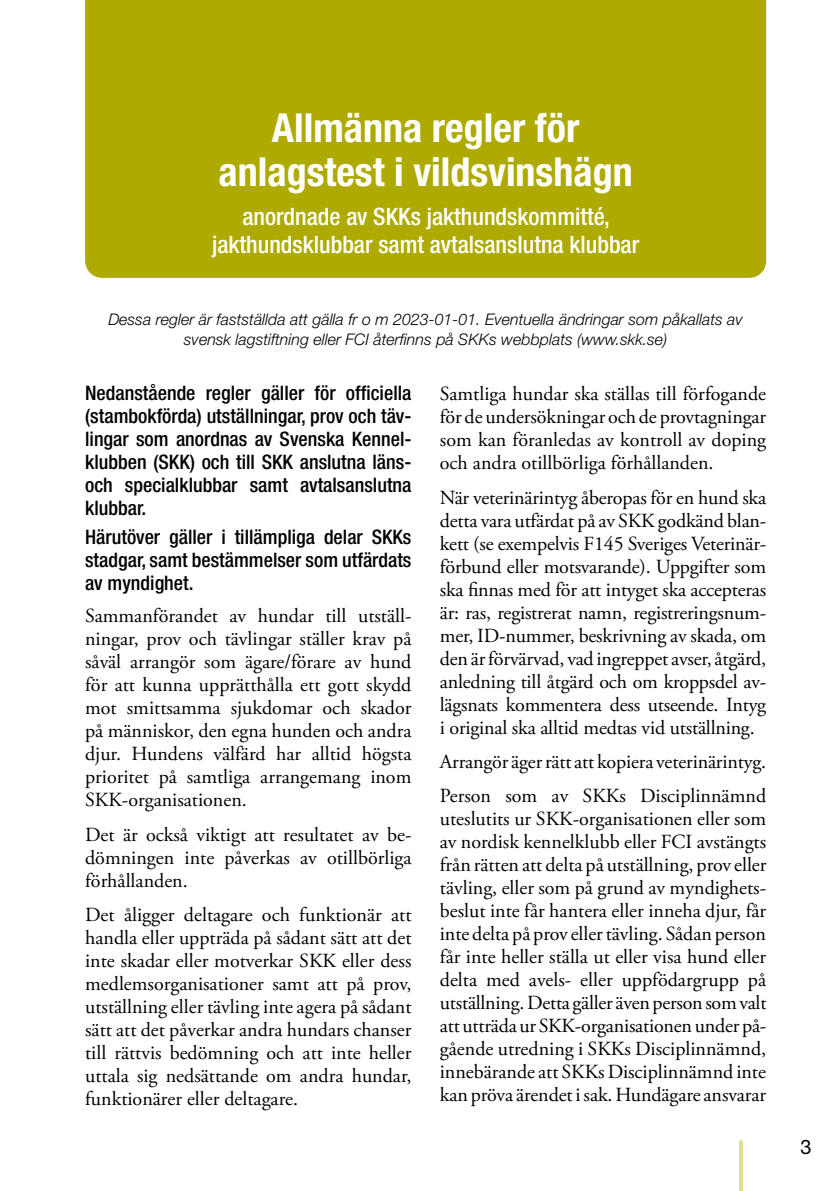
<style>
.page{position:relative;width:840px;height:1191px;background:#fff}
.page>*{position:absolute;margin:0;border:0;box-sizing:border-box;transform-origin:0 0}
.t1{font:700 condensed 40px/44px "Helvetica Neue LT Std";color:#fff;text-align:center}
.t2{font:500 condensed 24px/28px "Helvetica Neue LT Std";color:#fff;text-align:center}
.t3{font:20px/23px "Adobe Garamond Pro";color:#000;text-align:justify}
.t4{font:500 condensed 20px/23px "Helvetica Neue LT Std";color:#000;text-align:justify}
.t5{font:20px "Helvetica Neue LT Std";color:#000}
.t6{font:italic 300 16px/20px "Helvetica Neue LT Std";color:#000;text-align:center}
</style>
<div class="page">
<svg style="left:739px;top:1140px;width:3px;height:51px"></svg>
<div style="left:85px;top:0;width:680px;height:278px;background:#afaa00"></div>
<h1 class="t1" style="left:218px;top:105px;width:415px">Allmänna regler för anlagstest i vildsvinshägn</h1>
<p class="t2" style="left:212px;top:202px;width:428px">anordnade av SKKs jakthundskommitté, jakthundsklubbar samt avtalsanslutna klubbar</p>
<p class="t6" style="left:108px;top:309px;width:635px">Dessa regler är fastställda att gälla fr o m 2023-01-01. Eventuella ändringar som påkallats av svensk lagstiftning eller FCI återfinns på SKKs webbplats (www.skk.se)</p>
<p class="t4" style="left:85px;top:381px;width:327px">Nedanstående regler gäller för officiella (stambokförda) utställningar, prov och täv&shy;lingar som anordnas av Svenska Kennel&shy;klubben (SKK) och till SKK anslutna läns&shy;och specialklubbar samt avtalsanslutna klubbar.</p>
<p class="t4" style="left:85px;top:525px;width:328px">Härutöver gäller i tillämpliga delar SKKs stadgar, samt bestämmelser som utfärdats av myndighet.</p>
<p class="t3" style="left:85px;top:605px;width:328px">Sammanförandet av hundar till utställ&shy;ningar, prov och tävlingar ställer krav på såväl arrangör som ägare/förare av hund för att kunna upprätthålla ett gott skydd mot smittsamma sjukdomar och skador på människor, den egna hunden och andra djur. Hundens välfärd har alltid högsta prioritet på samtliga arrangemang inom SKK-organisationen.</p>
<p class="t3" style="left:85px;top:823px;width:328px">Det är också viktigt att resultatet av be&shy;dömningen inte påverkas av otillbörliga förhållanden.</p>
<p class="t3" style="left:85px;top:904px;width:328px">Det åligger deltagare och funktionär att handla eller uppträda på sådant sätt att det inte skadar eller motverkar SKK eller dess medlemsorganisationer samt att på prov, utställning eller tävling inte agera på sådant sätt att det påverkar andra hundars chanser till rättvis bedömning och att inte heller uttala sig nedsättande om andra hundar, funktionärer eller deltagare.</p>
<p class="t3" style="left:439px;top:383px;width:327px">Samtliga hundar ska ställas till förfogande för de undersökningar och de provtagningar som kan föranledas av kontroll av doping och andra otillbörliga förhållanden.</p>
<p class="t3" style="left:439px;top:486px;width:328px">När veterinärintyg åberopas för en hund ska detta vara utfärdat på av SKK godkänd blan&shy;kett (se exempelvis F145 Sveriges Veterinär&shy;förbund eller motsvarande). Uppgifter som ska finnas med för att intyget ska accepteras är: ras, registrerat namn, registreringsnum&shy;mer, ID-nummer, beskrivning av skada, om den är förvärvad, vad ingreppet avser, åtgärd, anledning till åtgärd och om kroppsdel av&shy;lägsnats kommentera dess utseende. Intyg i original ska alltid medtas vid utställning.</p>
<p class="t3" style="left:439px;top:745px;width:327px;line-height:34.4px">Arrangör äger rätt att kopiera veterinärintyg.<br>Person som av SKKs Disciplinnämnd</p>
<p class="t3" style="left:439px;top:808px;width:328px">uteslutits ur SKK-organisationen eller som av nordisk kennelklubb eller FCI avstängts från rätten att delta på utställning, prov eller tävling, eller som på grund av myndighets&shy;beslut inte får hantera eller inneha djur, får inte delta på prov eller tävling. Sådan person får inte heller ställa ut eller visa hund eller delta med avels- eller uppfödargrupp på utställning. Detta gäller även person som valt att utträda ur SKK-organisationen under på&shy;gående utredning i SKKs Disciplinnämnd, innebärande att SKKs Disciplinnämnd inte kan pröva ärendet i sak. Hundägare ansvarar</p>
<p class="t5" style="left:800px;top:1135px;width:13px">3</p>
</div>
